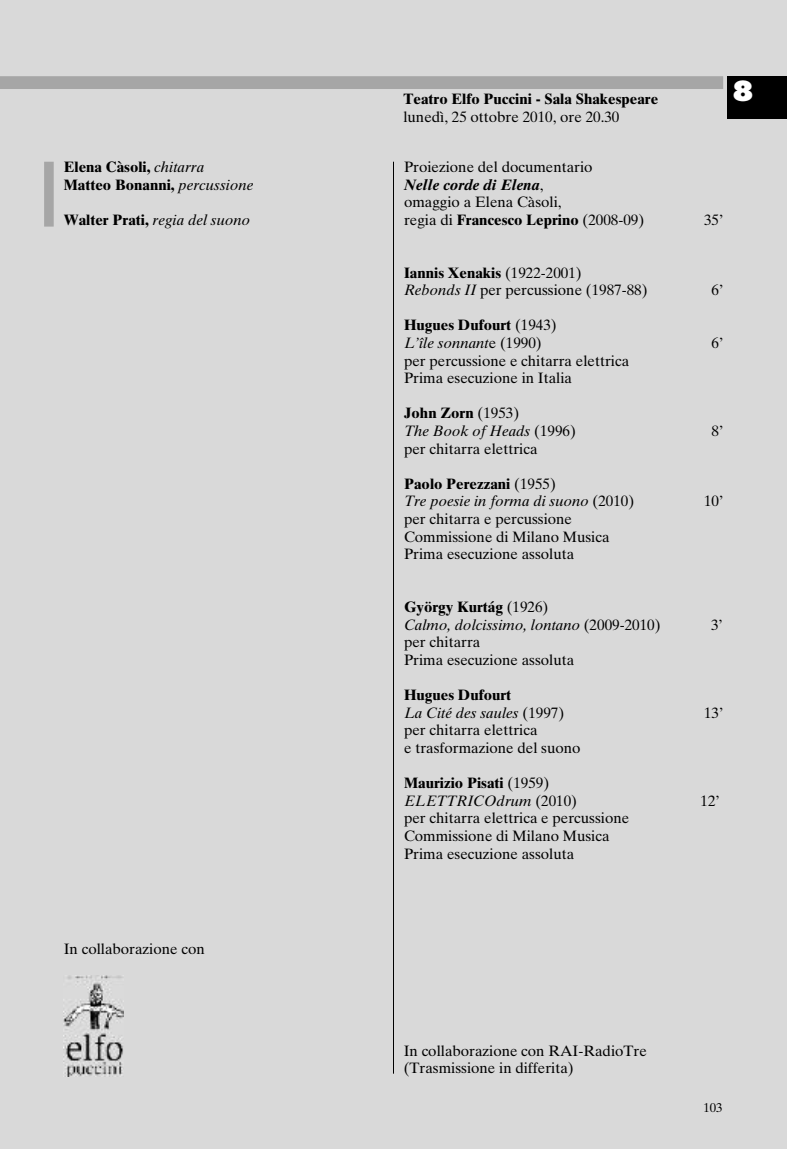
<style>
.page{position:relative;width:787px;height:1149px;background:#fff}
.page>*{position:absolute;margin:0;border:0;box-sizing:border-box;transform-origin:0 0}
.t1{font:800 27px "Futura";color:#fff}
.t2{font:15px/17.5px "Times Ten";color:#000}
.t3{font:italic 15px/17.5px "Times Ten";color:#000}
.t4{font:700 15px/17.5px "Times Ten";color:#000}
.t5{font:12.75px "Times Ten";color:#000}
.s1{font-weight:400;font-style:italic}
.s2{font-weight:700;font-style:normal}
.s3{font-weight:700;font-style:italic}
.s4{font-weight:700}
.s5{font-style:italic}
.s6{font-weight:400}
.s7{font-style:normal}
</style>
<div class="page">
<div style="left:0;top:0;width:787px;height:1148px;background:#d9d9d9"></div>
<div style="left:0;top:76px;width:723px;height:13px;background:#a6a6a6"></div>
<div style="left:727px;top:77px;width:60px;height:42px;background:#000"></div>
<hr style="left:393px;top:162px;width:1px;height:911px;background:#000">
<div style="left:44px;top:162px;width:10px;height:64px;background:#a6a6a6"></div>
<img style="left:64px;top:975px;width:59px;height:101px">
<p class="t4" style="left:64px;top:160px;width:191px">Elena Càsoli, <span class="s1">chitarra<br></span>Matteo Bonanni, <span class="s1">percussione</span></p>
<p class="t3" style="left:64px;top:212px;width:188px"><span class="s2">Walter Prati,</span> regia del suono</p>
<p class="t2" style="left:64px;top:941px;width:142px">In collaborazione con</p>
<p class="t4" style="left:403px;top:92px;width:256px">Teatro Elfo Puccini - Sala Shakespeare</p>
<p class="t2" style="left:403px;top:109px;width:217px">lunedì, 25 ottobre 2010, ore 20.30</p>
<p class="t2" style="left:404px;top:160px;width:242px">Proiezione del documentario<br><span class="s3">Nelle corde di Elena</span>,<br>omaggio a Elena Càsoli,<br>regia di <span class="s4">Francesco Leprino</span> (2008-09)</p>
<p class="t2" style="left:404px;top:265px;width:245px"><span class="s4">Iannis Xenakis</span> (1922-2001)<br><span class="s5">Rebonds II</span> per percussione (1987-88)</p>
<p class="t4" style="left:404px;top:318px;width:154px">Hugues Dufourt <span class="s6">(1943)<br></span><span class="s1">L’île sonnant</span><span class="s6">e (1990)</span></p>
<p class="t2" style="left:404px;top:353px;width:226px">per percussione e chitarra elettrica<br>Prima esecuzione in Italia</p>
<p class="t3" style="left:404px;top:406px;width:173px"><span class="s2">John Zorn</span> <span class="s7">(1953)<br></span>The Book of Heads <span class="s7">(1996)</span></p>
<p class="t2" style="left:404px;top:441px;width:135px">per chitarra elettrica</p>
<p class="t3" style="left:404px;top:476px;width:232px"><span class="s2">Paolo Perezzani</span> <span class="s7">(1955)<br></span>Tre poesie in forma di suono <span class="s7">(2010)</span></p>
<p class="t2" style="left:404px;top:511px;width:207px">per chitarra e percussione<br>Commissione di Milano Musica<br>Prima esecuzione assoluta</p>
<p class="t3" style="left:404px;top:599px;width:258px"><span class="s2">György Kurtág</span> <span class="s7">(1926)<br></span>Calmo, dolcissimo, lontano <span class="s7">(2009-2010)</span></p>
<p class="t2" style="left:404px;top:634px;width:171px">per chitarra<br>Prima esecuzione assoluta</p>
<p class="t3" style="left:404px;top:687px;width:161px"><span class="s2">Hugues Dufourt<br></span>La Cité des saules <span class="s7">(1997)</span></p>
<p class="t2" style="left:404px;top:722px;width:178px">per chitarra elettrica<br>e trasformazione del suono</p>
<p class="t4" style="left:404px;top:775px;width:174px">Maurizio Pisati <span class="s6">(1959)<br></span><span class="s1">ELETTRICOdrum</span> <span class="s6">(2010)</span></p>
<p class="t2" style="left:404px;top:810px;width:226px">per chitarra elettrica e percussione<br>Commissione di Milano Musica<br>Prima esecuzione assoluta</p>
<h1 class="t1" style="left:732px;top:79px;width:24px">8</h1>
<p class="t2" style="left:704px;top:212px;width:21px">35’</p>
<p class="t2" style="left:711px;top:283px;width:13px">6’</p>
<p class="t2" style="left:711px;top:335px;width:13px">6’</p>
<p class="t2" style="left:711px;top:423px;width:13px">8’</p>
<p class="t2" style="left:704px;top:494px;width:21px">10’</p>
<p class="t2" style="left:711px;top:617px;width:13px">3’</p>
<p class="t2" style="left:704px;top:705px;width:21px">13’</p>
<p class="t2" style="left:700px;top:793px;width:21px">12’</p>
<p class="t2" style="left:404px;top:1042px;width:245px">In collaborazione con RAI-RadioTre (Trasmissione in differita)</p>
<p class="t5" style="left:703px;top:1102px;width:21px">103</p>
</div>
